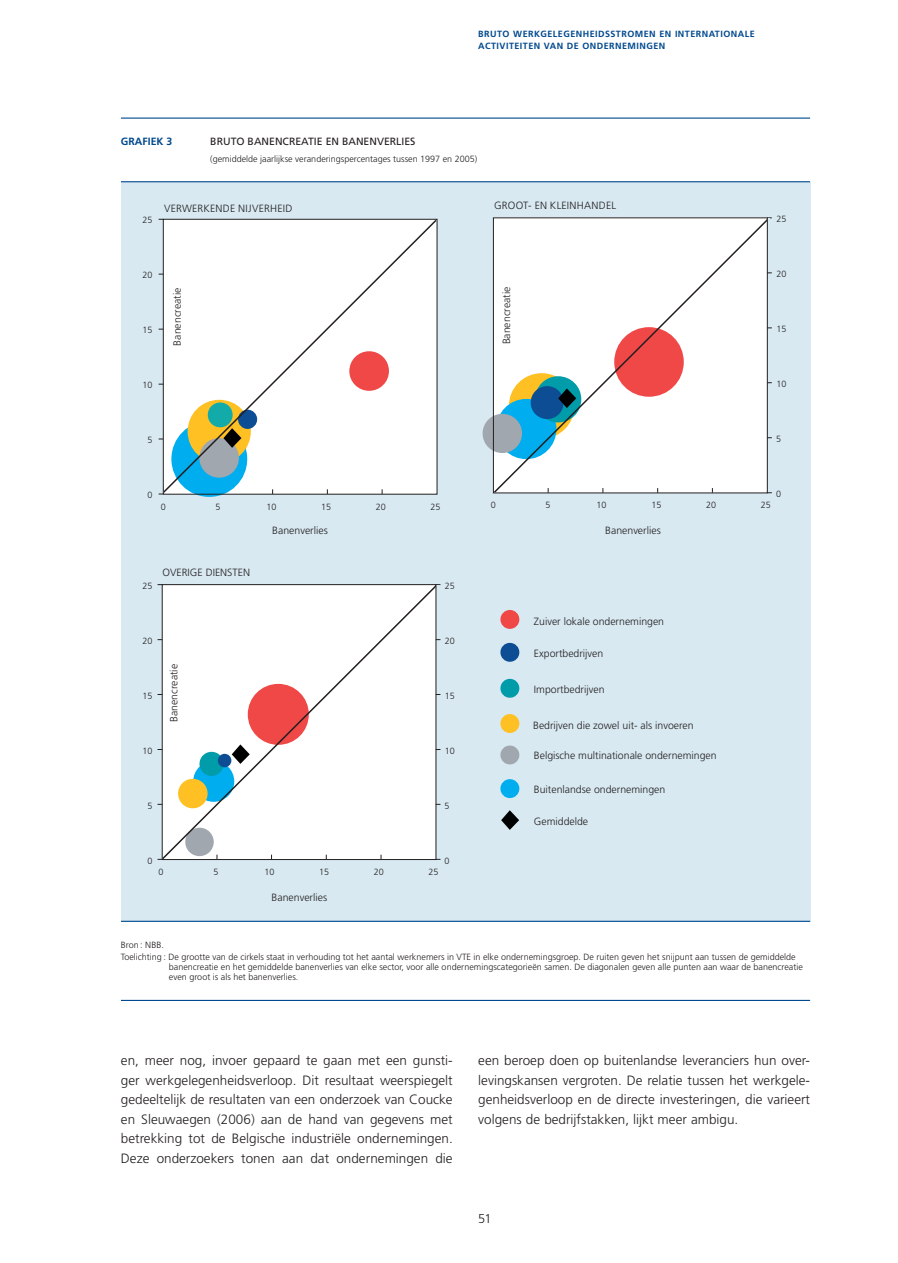
<style>
.page{position:relative;width:898px;height:1263px;background:#fff}
.page>*{position:absolute;margin:0;border:0;box-sizing:border-box;transform-origin:0 0}
.t1{font:300 13.5px/19.5px "Frutiger LT";color:#231f20;text-align:justify}
.t2{font:300 12.75px "Frutiger LT";color:#231f20}
.t3{font:300 10.5px "Frutiger LT";color:#231f20}
.t4{font:300 10.5px "Frutiger LT";letter-spacing:.025em;color:#231f20}
.t5{font:10.5px "Frutiger LT";color:#231f20}
.t6{font:700 10.5px "Frutiger LT";color:#01498e}
.t7{font:300 9px/12.8px "Frutiger LT";color:#231f20}
.t8{font:700 9px/12px "Frutiger LT";letter-spacing:.05em;color:#01498e}
</style>
<div class="page">
<div style="left:121px;top:182px;width:689px;height:739px;background:#d8e9f1"></div>
<div style="left:482px;top:414px;width:40px;height:39px;background:#a1a7ae;border-radius:50%"></div>
<svg style="left:160px;top:218px;width:278px;height:278px;background:#eff1f0"></svg>
<svg style="left:492px;top:217px;width:278px;height:277px;background:#edeaeb"></svg>
<svg style="left:161px;top:584px;width:278px;height:276px;background:#f3efef"></svg>
<div style="left:500px;top:779px;width:19px;height:19px;background:#00aeef;border-radius:50%"></div>
<div style="left:500px;top:714px;width:19px;height:19px;background:#fec023;border-radius:50%"></div>
<div style="left:500px;top:610px;width:19px;height:19px;background:#ef4847;border-radius:50%"></div>
<div style="left:500px;top:745px;width:19px;height:19px;background:#a1a7ae;border-radius:50%"></div>
<div style="left:500px;top:678px;width:19px;height:19px;background:#009ca9;border-radius:50%"></div>
<div style="left:500px;top:643px;width:19px;height:18px;background:#0c4d94;border-radius:50%"></div>
<svg style="left:501px;top:810px;width:18px;height:19px"></svg>
<svg style="left:223px;top:428px;width:18px;height:20px"></svg>
<svg style="left:558px;top:388px;width:18px;height:20px"></svg>
<svg style="left:232px;top:744px;width:18px;height:19px"></svg>
<div style="left:163px;top:219px;width:274px;height:275px;border:1px solid #231f20"></div>
<svg style="left:159px;top:486px;width:4px;height:8px"></svg>
<svg style="left:767px;top:217px;width:4px;height:4px"></svg>
<svg style="left:436px;top:584px;width:4px;height:5px"></svg>
<hr style="left:121px;top:181px;width:689px;height:1px;background:#01498e">
<hr style="left:121px;top:117px;width:689px;height:2px;background:#01498e">
<hr style="left:121px;top:920px;width:689px;height:1px;background:#01498e">
<hr style="left:121px;top:999px;width:689px;height:1px;background:#01498e">
<p class="t8" style="left:478px;top:28px;width:278px">BRUTO WERKGELEGENHEIDSSTROMEN EN INTERNATIONALE<br>ACTIVITEITEN VAN DE ONDERNEMINGEN</p>
<p class="t6" style="left:121px;top:135px;width:53px">GRAFIEK 3</p>
<p class="t5" style="left:210px;top:135px;width:207px">BRUTO BANENCREATIE EN BANENVERLIES</p>
<p class="t7" style="left:210px;top:152px;width:268px">(gemiddelde jaarlijkse veranderingspercentages tussen 1997 en 2005)</p>
<p class="t4" style="left:164px;top:202px;width:130px">VERWERKENDE NIJVERHEID</p>
<p class="t4" style="left:494px;top:199px;width:123px">GROOT- EN KLEINHANDEL</p>
<p class="t7" style="left:142px;top:214px;width:12px">25</p>
<p class="t7" style="left:776px;top:212px;width:12px">25</p>
<p class="t7" style="left:142px;top:269px;width:12px">20</p>
<p class="t7" style="left:776px;top:267px;width:12px">20</p>
<p class="t7" style="left:142px;top:323px;width:12px">15</p>
<p class="t3" style="left:171px;top:345px;width:59px;rotate:-90deg">Banencreatie</p>
<p class="t3" style="left:500px;top:344px;width:59px;rotate:-90deg">Banencreatie</p>
<p class="t7" style="left:776px;top:322px;width:12px">15</p>
<p class="t7" style="left:142px;top:378px;width:12px">10</p>
<p class="t7" style="left:776px;top:377px;width:12px">10</p>
<p class="t7" style="left:147px;top:433px;width:7px">5</p>
<p class="t7" style="left:776px;top:432px;width:7px">5</p>
<p class="t7" style="left:147px;top:488px;width:7px">0</p>
<p class="t7" style="left:776px;top:487px;width:7px">0</p>
<p class="t7" style="left:161px;top:500px;width:7px">0</p>
<p class="t7" style="left:215px;top:500px;width:7px">5</p>
<p class="t7" style="left:266px;top:500px;width:12px">10</p>
<p class="t7" style="left:321px;top:500px;width:12px">15</p>
<p class="t7" style="left:376px;top:500px;width:12px">20</p>
<p class="t7" style="left:430px;top:500px;width:12px">25</p>
<p class="t7" style="left:491px;top:499px;width:7px">0</p>
<p class="t7" style="left:545px;top:499px;width:7px">5</p>
<p class="t7" style="left:596px;top:499px;width:12px">10</p>
<p class="t7" style="left:651px;top:499px;width:12px">15</p>
<p class="t7" style="left:706px;top:499px;width:12px">20</p>
<p class="t7" style="left:760px;top:499px;width:12px">25</p>
<p class="t3" style="left:272px;top:524px;width:57px">Banenverlies</p>
<p class="t3" style="left:605px;top:524px;width:57px">Banenverlies</p>
<p class="t3" style="left:162px;top:566px;width:89px">OVERIGE DIENSTEN</p>
<p class="t7" style="left:142px;top:579px;width:12px">25</p>
<p class="t7" style="left:445px;top:579px;width:12px">25</p>
<p class="t3" style="left:534px;top:615px;width:132px">Zuiver lokale ondernemingen</p>
<p class="t7" style="left:142px;top:634px;width:12px">20</p>
<p class="t7" style="left:445px;top:634px;width:12px">20</p>
<p class="t3" style="left:534px;top:647px;width:71px">Exportbedrijven</p>
<p class="t7" style="left:142px;top:689px;width:12px">15</p>
<p class="t3" style="left:168px;top:722px;width:59px;rotate:-90deg">Banencreatie</p>
<p class="t7" style="left:445px;top:689px;width:12px">15</p>
<p class="t3" style="left:534px;top:683px;width:72px">Importbedrijven</p>
<p class="t3" style="left:533px;top:719px;width:162px">Bedrijven die zowel uit- als invoeren</p>
<p class="t7" style="left:142px;top:744px;width:12px">10</p>
<p class="t7" style="left:445px;top:744px;width:12px">10</p>
<p class="t3" style="left:534px;top:749px;width:184px">Belgische multinationale ondernemingen</p>
<p class="t3" style="left:534px;top:783px;width:133px">Buitenlandse ondernemingen</p>
<p class="t7" style="left:147px;top:799px;width:7px">5</p>
<p class="t7" style="left:444px;top:799px;width:7px">5</p>
<p class="t3" style="left:534px;top:815px;width:56px">Gemiddelde</p>
<p class="t7" style="left:147px;top:854px;width:7px">0</p>
<p class="t7" style="left:444px;top:854px;width:7px">0</p>
<p class="t7" style="left:159px;top:865px;width:7px">0</p>
<p class="t7" style="left:213px;top:865px;width:7px">5</p>
<p class="t7" style="left:264px;top:865px;width:12px">10</p>
<p class="t7" style="left:319px;top:865px;width:12px">15</p>
<p class="t7" style="left:374px;top:865px;width:12px">20</p>
<p class="t7" style="left:428px;top:865px;width:12px">25</p>
<p class="t3" style="left:272px;top:891px;width:57px">Banenverlies</p>
<p class="t7" style="left:121px;top:938px;width:676px">Bron : NBB.<br>Toelichting : De grootte van de cirkels staat in verhouding tot het aantal werknemers in VTE in elke ondernemingsgroep. De ruiten geven het snijpunt aan tussen de gemiddelde</p>
<p class="t7" style="left:169px;top:962px;width:635px;line-height:9.8px">banencreatie en het gemiddelde banenverlies van elke sector, voor alle ondernemingscategorieën samen. De diagonalen geven alle punten aan waar de banencreatie even groot is als het banenverlies.</p>
<p class="t1" style="left:121px;top:1050px;width:333px">en, meer nog, invoer gepaard te gaan met een gunsti&shy;ger werkgelegenheidsverloop. Dit resultaat weerspiegelt gedeeltelijk de resultaten van een onderzoek van Coucke en Sleuwaegen (2006) aan de hand van gegevens met betrekking tot de Belgische industriële ondernemingen.<br>Deze onderzoekers tonen aan dat ondernemingen die</p>
<p class="t1" style="left:478px;top:1050px;width:333px">een beroep doen op buitenlandse leveranciers hun over&shy;levingskansen vergroten. De relatie tussen het werkgele&shy;genheidsverloop en de directe investeringen, die varieert volgens de bedrijfstakken, lijkt meer ambigu.</p>
<p class="t2" style="left:478px;top:1210px;width:15px">51</p>
</div>
